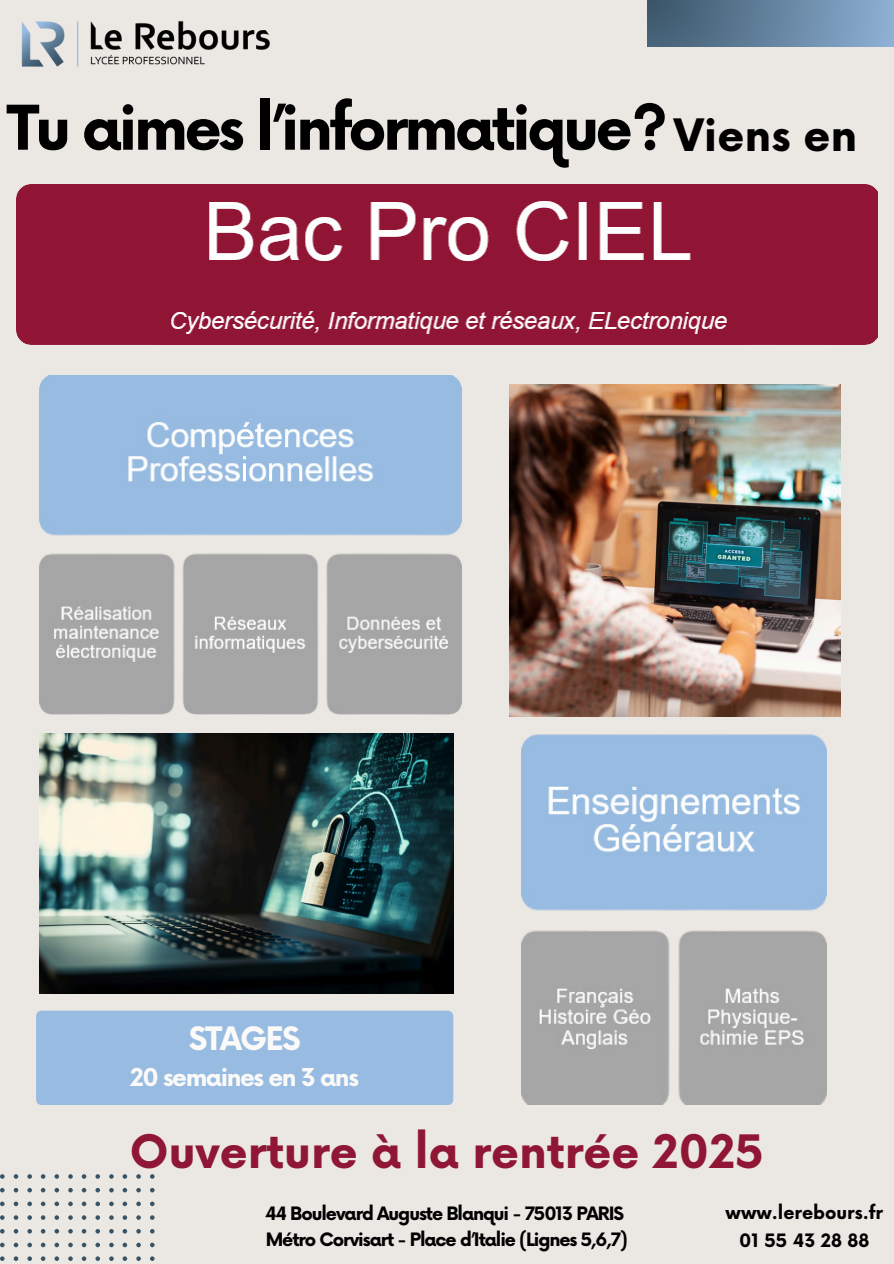
<style>
.page{position:relative;width:894px;height:1264px;background:#fff}
.page>*{position:absolute;margin:0;border:0;box-sizing:border-box;transform-origin:0 0}
.t1{font:700 60px "Now";letter-spacing:-.06em;color:#000}
.t2{font:700 45px "Now";color:#901635}
.t3{font:700 43.5px "Now";color:#000}
.t4{font:700 31.5px "Now";letter-spacing:-.06em;color:#fbfaf8}
.t5{font:700 24px "Now";letter-spacing:-.06em;color:#fbfaf8}
.t6{font:700 18px "Now";letter-spacing:-.06em;color:#000}
.t7{font:700 18px "Now";color:#000}
</style>
<div class="page">
<div style="left:0;top:0;width:893px;height:1263px;background:#ebe7e2"></div>
<svg style="left:0;top:1174px;width:154px;height:87px"></svg>
<div style="left:647px;top:0;width:246px;height:46px;background:linear-gradient(to right,#3c576b,#8caed2)"></div>
<img style="left:509px;top:385px;width:331px;height:331px">
<img style="left:39px;top:733px;width:414px;height:260px">
<div style="left:36px;top:1010px;width:417px;height:95px;background:#97bbe1"></div>
<img style="left:39px;top:375px;width:422px;height:340px">
<img style="left:521px;top:734px;width:305px;height:370px">
<img style="left:16px;top:184px;width:861px;height:161px">
<img style="left:21px;top:21px;width:249px;height:46px">
<h2 class="t1" style="left:7px;top:96px;width:662px">Tu aimes l’informatique?</h2>
<p class="t3" style="left:673px;top:112px;width:185px">Viens en</p>
<h2 class="t4" style="left:189px;top:1021px;width:113px">STAGES</h2>
<h2 class="t5" style="left:130px;top:1064px;width:230px">20 semaines en 3 ans</h2>
<p class="t2" style="left:130px;top:1127px;width:635px">Ouverture à la rentrée 2025</p>
<p class="t7" style="left:725px;top:1203px;width:159px">www.lerebours.fr</p>
<h3 class="t6" style="left:739px;top:1231px;width:132px">01 55 43 28 88</h3>
<p class="t6" style="left:265px;top:1203px;width:360px">44 Boulevard Auguste Blanqui - 75013 PARIS</p>
<p class="t6" style="left:266px;top:1229px;width:363px">Métro Corvisart - Place d’Italie (Lignes 5,6,7)</p>
</div>
